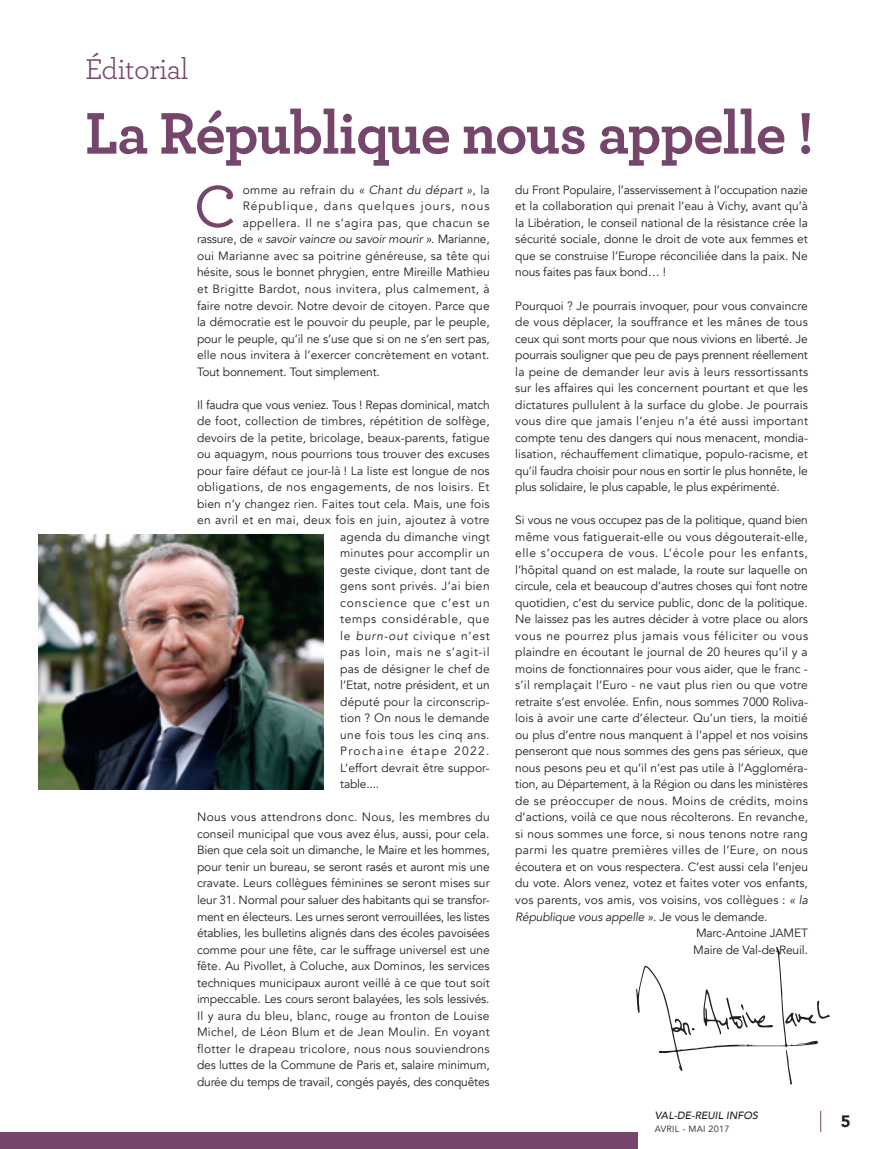
<style>
.page{position:relative;width:893px;height:1149px;background:#fff}
.page>*{position:absolute;margin:0;border:0;box-sizing:border-box;transform-origin:0 0}
.t1{font:500 62.1px "Archer";color:#75456b}
.t2{font:700 61.5px "Archer";letter-spacing:-.02em;color:#75456b}
.t3{font:30px "Archer";letter-spacing:-.02em;color:#75456b}
.t4{font:900 16.5px "Avenir";color:#231f20}
.t5{font:12px/16.5px "Avenir";letter-spacing:.005em;color:#231f20;text-align:justify}
.t6{font:12px "Avenir";letter-spacing:-.015em;color:#231f20}
.t7{font:12px "Avenir";letter-spacing:.03em;color:#231f20}
.t8{font:italic 12px "Avenir";letter-spacing:-.015em;color:#231f20}
.t9{font:12px "Avenir";letter-spacing:.045em;color:#231f20}
.t10{font:12px "Avenir";letter-spacing:.025em;color:#231f20}
.t11{font:12px "Avenir";letter-spacing:.06em;color:#231f20}
.t12{font:12px "Avenir";letter-spacing:.04em;color:#231f20}
.t13{font:12px "Avenir";letter-spacing:.085em;color:#231f20}
.t14{font:12px "Avenir";letter-spacing:.05em;color:#231f20}
.t15{font:12px "Avenir";letter-spacing:.035em;color:#231f20}
.t16{font:12px "Avenir";letter-spacing:.075em;color:#231f20}
.t17{font:12px "Avenir";letter-spacing:.115em;color:#231f20}
.t18{font:italic 500 10.5px "Avenir";color:#231f20}
.t19{font:9px "Avenir";letter-spacing:.03em;color:#231f20}
.s1{font-style:italic}
.s2{font-style:normal}
</style>
<div class="page">
<div style="left:0;top:1131px;width:638px;height:17px;background:#75456b"></div>
<svg style="left:820px;top:1111px;width:1px;height:20px"></svg>
<svg style="left:636px;top:946px;width:194px;height:138px"></svg>
<img style="left:38px;top:534px;width:285px;height:255px">
<h3 class="t3" style="left:85px;top:49px;width:105px">Éditorial</h3>
<h2 class="t2" style="left:85px;top:85px;width:731px">La République nous appelle !</h2>
<h1 class="t1" style="left:194px;top:161px;width:45px">C</h1>
<p class="t7" style="left:243px;top:182px;width:249px">omme au refrain du <span class="s1">« Chant du départ »</span>, la</p>
<p class="t5" style="left:515px;top:182px;width:294px">du Front Populaire, l’asservissement à l’occupation nazie et la collaboration qui prenait l’eau à Vichy, avant qu’à la Libération, le conseil national de la résistance crée la sécurité sociale, donne le droit de vote aux femmes et que se construise l’Europe réconciliée dans la paix. Ne nous faites pas faux bond… !</p>
<p class="t5" style="left:515px;top:297px;width:294px">Pourquoi ? Je pourrais invoquer, pour vous convaincre de vous déplacer, la souffrance et les mânes de tous ceux qui sont morts pour que nous vivions en liberté. Je pourrais souligner que peu de pays prennent réellement la peine de demander leur avis à leurs ressortissants sur les affaires qui les concernent pourtant et que les dictatures pullulent à la surface du globe. Je pourrais vous dire que jamais l’enjeu n’a été aussi important compte tenu des dangers qui nous menacent, mondia&shy;lisation, réchauffement climatique, populo-racisme, et qu’il faudra choisir pour nous en sortir le plus honnête, le plus solidaire, le plus capable, le plus expérimenté.</p>
<p class="t6" style="left:515px;top:512px;width:294px">Si vous ne vous occupez pas de la politique, quand bien</p>
<p class="t5" style="left:515px;top:528px;width:294px">même vous fatiguerait-elle ou vous dégouterait-elle,</p>
<p class="t9" style="left:515px;top:545px;width:294px">elle s’occupera de vous. L’école pour les enfants,</p>
<p class="t5" style="left:515px;top:561px;width:294px">l’hôpital quand on est malade, la route sur laquelle on</p>
<p class="t5" style="left:515px;top:578px;width:294px">circule, cela et beaucoup d’autres choses qui font notre</p>
<p class="t5" style="left:515px;top:594px;width:294px">quotidien, c’est du service public, donc de la politique.</p>
<p class="t5" style="left:515px;top:611px;width:294px">Ne laissez pas les autres décider à votre place ou alors</p>
<p class="t9" style="left:515px;top:628px;width:294px">vous ne pourrez plus jamais vous féliciter ou vous</p>
<p class="t5" style="left:515px;top:644px;width:294px">plaindre en écoutant le journal de 20 heures qu’il y a</p>
<p class="t5" style="left:515px;top:660px;width:294px">moins de fonctionnaires pour vous aider, que le franc -</p>
<p class="t5" style="left:515px;top:677px;width:294px">s’il remplaçait l’Euro - ne vaut plus rien ou que votre</p>
<p class="t5" style="left:515px;top:693px;width:294px">retraite s’est envolée. Enfin, nous sommes 7000 Roliva-</p>
<p class="t5" style="left:515px;top:710px;width:294px">lois à avoir une carte d’électeur. Qu’un tiers, la moitié</p>
<p class="t5" style="left:515px;top:726px;width:294px">ou plus d’entre nous manquent à l’appel et nos voisins</p>
<p class="t5" style="left:515px;top:743px;width:294px">penseront que nous sommes des gens pas sérieux, que</p>
<p class="t5" style="left:515px;top:759px;width:294px">nous pesons peu et qu’il n’est pas utile à l’Aggloméra-</p>
<p class="t6" style="left:515px;top:776px;width:294px">tion, au Département, à la Région ou dans les ministères</p>
<p class="t7" style="left:515px;top:793px;width:294px">de se préoccuper de nous. Moins de crédits, moins</p>
<p class="t5" style="left:515px;top:809px;width:294px">d’actions, voilà ce que nous récolterons. En revanche,</p>
<p class="t5" style="left:515px;top:825px;width:294px">si nous sommes une force, si nous tenons notre rang</p>
<p class="t7" style="left:515px;top:842px;width:294px">parmi les quatre premières villes de l’Eure, on nous</p>
<p class="t5" style="left:515px;top:858px;width:294px">écoutera et on vous respectera. C’est aussi cela l’enjeu</p>
<p class="t5" style="left:515px;top:875px;width:294px">du vote. Alors venez, votez et faites voter vos enfants,</p>
<p class="t5" style="left:515px;top:891px;width:294px">vos parents, vos amis, vos voisins, vos collègues : <span class="s1">« la</span></p>
<p class="t8" style="left:515px;top:908px;width:254px">République vous appelle »<span class="s2">. Je vous le demande.</span></p>
<p class="t6" style="left:696px;top:925px;width:113px">Marc-Antoine JAMET</p>
<p class="t6" style="left:693px;top:941px;width:116px">Maire de Val-de-Reuil.</p>
<p class="t13" style="left:243px;top:199px;width:249px">République, dans quelques jours, nous</p>
<p class="t12" style="left:243px;top:215px;width:249px">appellera. Il ne s’agira pas, que chacun se</p>
<p class="t8" style="left:197px;top:232px;width:294px"><span class="s2">rassure, de</span> « savoir vaincre ou savoir mourir »<span class="s2">. Marianne,</span></p>
<p class="t5" style="left:197px;top:248px;width:294px">oui Marianne avec sa poitrine généreuse, sa tête qui</p>
<p class="t5" style="left:197px;top:264px;width:294px">hésite, sous le bonnet phrygien, entre Mireille Mathieu</p>
<p class="t7" style="left:197px;top:281px;width:294px">et Brigitte Bardot, nous invitera, plus calmement, à</p>
<p class="t5" style="left:197px;top:297px;width:294px">faire notre devoir. Notre devoir de citoyen. Parce que</p>
<p class="t5" style="left:197px;top:314px;width:294px">la démocratie est le pouvoir du peuple, par le peuple,</p>
<p class="t6" style="left:197px;top:331px;width:294px">pour le peuple, qu’il ne s’use que si on ne s’en sert pas,</p>
<p class="t5" style="left:197px;top:347px;width:294px">elle nous invitera à l’exercer concrètement en votant.</p>
<p class="t6" style="left:197px;top:364px;width:184px">Tout bonnement. Tout simplement.</p>
<p class="t6" style="left:197px;top:397px;width:294px">Il faudra que vous veniez. Tous ! Repas dominical, match</p>
<p class="t5" style="left:197px;top:413px;width:294px">de foot, collection de timbres, répétition de solfège,</p>
<p class="t5" style="left:197px;top:429px;width:294px">devoirs de la petite, bricolage, beaux-parents, fatigue</p>
<p class="t5" style="left:197px;top:446px;width:294px">ou aquagym, nous pourrions tous trouver des excuses</p>
<p class="t5" style="left:197px;top:462px;width:294px">pour faire défaut ce jour-là ! La liste est longue de nos</p>
<p class="t7" style="left:197px;top:479px;width:294px">obligations, de nos engagements, de nos loisirs. Et</p>
<p class="t5" style="left:197px;top:495px;width:294px">bien n’y changez rien. Faites tout cela. Mais, une fois</p>
<p class="t10" style="left:197px;top:512px;width:294px">en avril et en mai, deux fois en juin, ajoutez à votre</p>
<p class="t5" style="left:340px;top:528px;width:151px">agenda du dimanche vingt</p>
<p class="t5" style="left:340px;top:545px;width:151px">minutes pour accomplir un</p>
<p class="t5" style="left:340px;top:561px;width:151px">geste civique, dont tant de</p>
<p class="t7" style="left:340px;top:578px;width:151px">gens sont privés. J’ai bien</p>
<p class="t16" style="left:340px;top:595px;width:151px">conscience que c’est un</p>
<p class="t11" style="left:340px;top:611px;width:151px">temps considérable, que</p>
<p class="t11" style="left:340px;top:628px;width:151px">le <span class="s1">burn-out</span> civique n’est</p>
<p class="t14" style="left:340px;top:644px;width:151px">pas loin, mais ne s’agit-il</p>
<p class="t5" style="left:340px;top:660px;width:151px">pas de désigner le chef de</p>
<p class="t5" style="left:340px;top:677px;width:151px">l’Etat, notre président, et un</p>
<p class="t5" style="left:340px;top:693px;width:151px">député pour la circonscrip-</p>
<p class="t5" style="left:340px;top:710px;width:151px">tion ? On nous le demande</p>
<p class="t15" style="left:340px;top:727px;width:151px">une fois tous les cinq ans.</p>
<p class="t17" style="left:340px;top:743px;width:151px">Prochaine étape 2022.</p>
<p class="t5" style="left:340px;top:759px;width:151px">L’effort devrait être suppor-</p>
<p class="t5" style="left:340px;top:776px;width:41px">table....</p>
<p class="t5" style="left:197px;top:809px;width:294px">Nous vous attendrons donc. Nous, les membres du conseil municipal que vous avez élus, aussi, pour cela.<br>Bien que cela soit un dimanche, le Maire et les hommes, pour tenir un bureau, se seront rasés et auront mis une cravate. Leurs collègues féminines se seront mises sur leur 31. Normal pour saluer des habitants qui se transfor&shy;ment en électeurs. Les urnes seront verrouillées, les listes établies, les bulletins alignés dans des écoles pavoisées comme pour une fête, car le suffrage universel est une fête. Au Pivollet, à Coluche, aux Dominos, les services techniques municipaux auront veillé à ce que tout soit impeccable. Les cours seront balayées, les sols lessivés.<br>Il y aura du bleu, blanc, rouge au fronton de Louise Michel, de Léon Blum et de Jean Moulin. En voyant flotter le drapeau tricolore, nous nous souviendrons des luttes de la Commune de Paris et, salaire minimum, durée du temps de travail, congés payés, des conquêtes</p>
<p class="t18" style="left:655px;top:1108px;width:105px">VAL-DE-REUIL INFOS</p>
<p class="t19" style="left:655px;top:1123px;width:76px">AVRIL - MAI 2017</p>
<h3 class="t4" style="left:841px;top:1107px;width:11px">5</h3>
</div>
